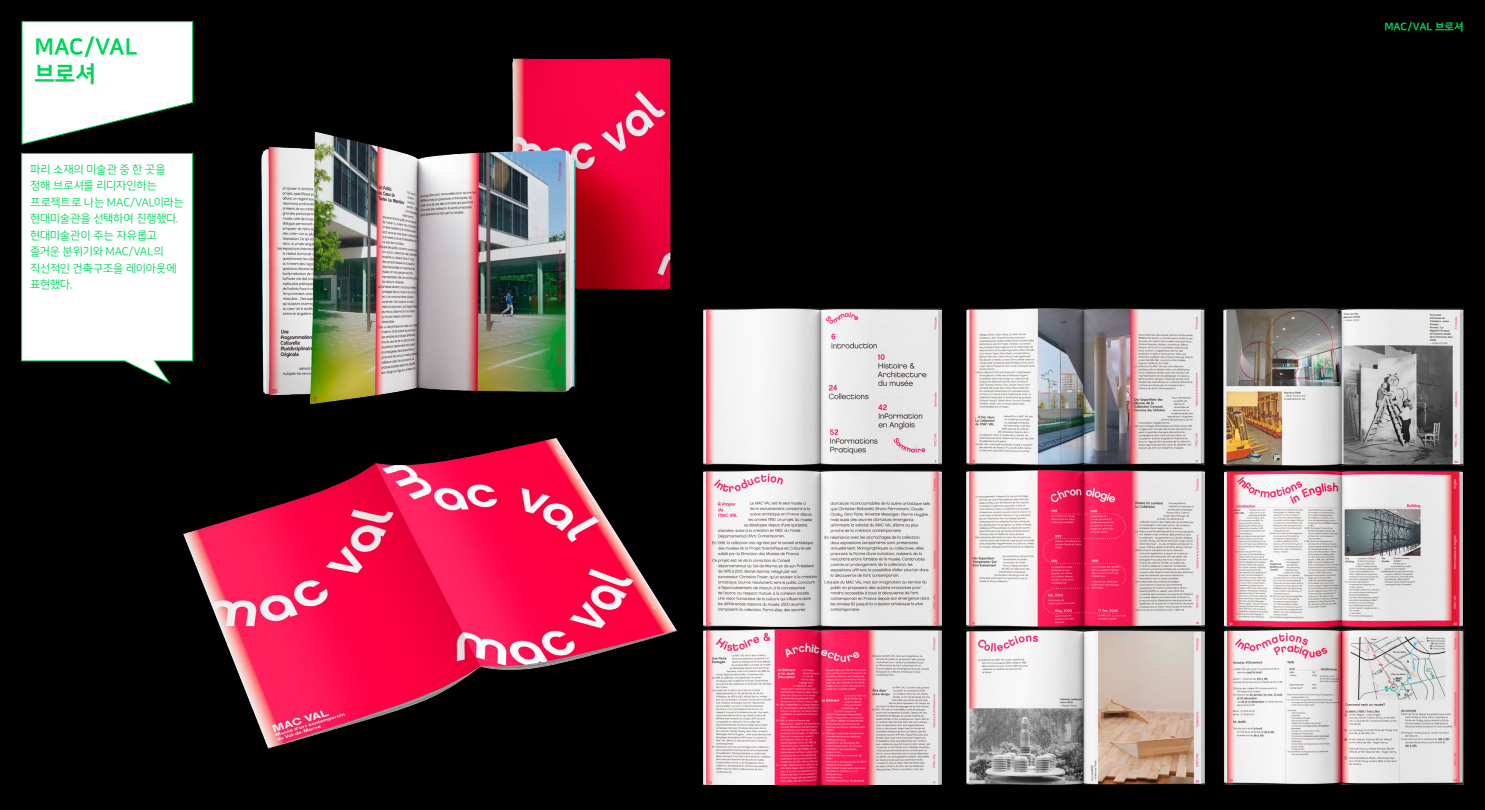
<style>
.page{position:relative;width:1485px;height:810px;background:#000}
.page>*{position:absolute;margin:0;border:0;box-sizing:border-box;transform-origin:0 0}
.t1{font:22.5px/27px "Nanum Square OTFEB";color:#00d55a}
.t2{font:11.25px/16.5px "Nanum Square OTFR";letter-spacing:-.02em;color:#00d55a}
.t3{font:10.5px "Nanum Square OTFEB";color:#00d55a}
</style>
<div class="page">
<svg style="left:21px;top:21px;width:172px;height:124px"></svg>
<svg style="left:21px;top:153px;width:172px;height:232px;background:#e2e6e4"></svg>
<img style="left:261px;top:58px;width:443px;height:351px">
<img style="left:183px;top:422px;width:526px;height:349px">
<img style="left:704px;top:309px;width:238px;height:156px">
<img style="left:704px;top:471px;width:238px;height:155px">
<img style="left:967px;top:309px;width:237px;height:155px">
<img style="left:704px;top:629px;width:238px;height:156px">
<img style="left:967px;top:471px;width:237px;height:156px">
<img style="left:967px;top:629px;width:237px;height:156px">
<img style="left:1224px;top:309px;width:240px;height:156px">
<img style="left:1224px;top:470px;width:239px;height:156px">
<img style="left:1224px;top:630px;width:240px;height:155px">
<h1 class="t1" style="left:34px;top:34px;width:104px">MAC/VAL 브로셔</h1>
<p class="t2" style="left:30px;top:161px;width:155px">파리 소재의 미술관 중 한 곳을 정해 브로셔를 리디자인하는 프로젝트로 나는 MAC/VAL이라는 현대미술관을 선택하여 진행했다. 현대미술관이 주는 자유롭고 즐거운 분위기와 MAC/VAL의 직선적인 건축구조을 레이아웃에 표현했다.</p>
<p class="t3" style="left:1384px;top:21px;width:81px">MAC/VAL 브로셔</p>
</div>
